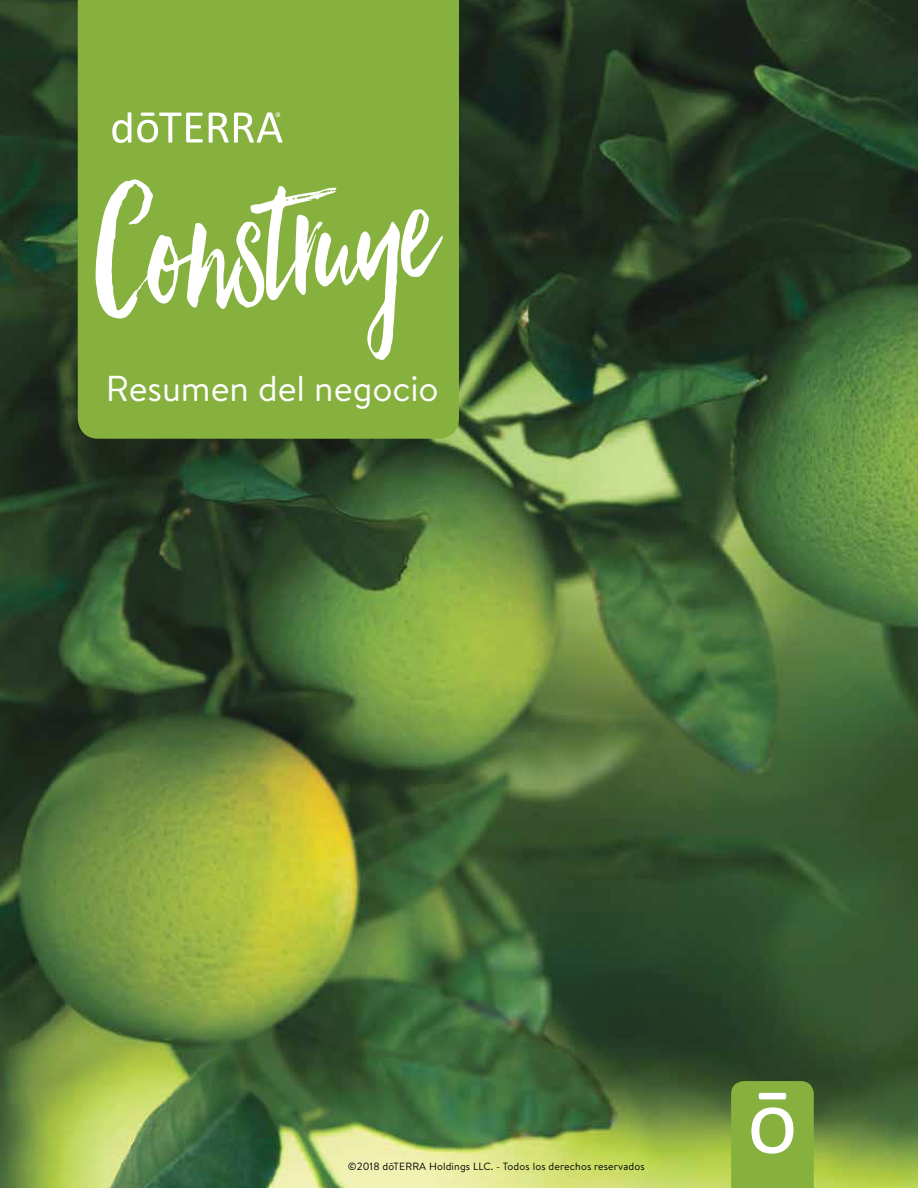
<style>
.page{position:relative;width:918px;height:1188px;background:#fff}
.page>*{position:absolute;margin:0;border:0;box-sizing:border-box;transform-origin:0 0}
.t1{font:207px "Hello Beautiful";color:#fff;scale:.85 1}
.t2{font:36px "Brandon Text";color:#fff}
.t3{font:10.5px "Brandon Text";letter-spacing:.015em;color:#000101}
</style>
<div class="page">
<img style="left:0;top:0;width:918px;height:1188px">
<svg style="left:731px;top:1081px;width:83px;height:107px;background:#94b955"></svg>
<div style="left:78px;top:0;width:381px;height:439px;background:#87b13f"></div>
<svg style="left:137px;top:113px;width:66px;height:30px"></svg>
<svg style="left:112px;top:112px;width:19px;height:31px"></svg>
<svg style="left:209px;top:112px;width:73px;height:31px"></svg>
<h1 class="t1" style="left:84px;top:142px;width:405px;rotate:-5deg">Construye</h1>
<h2 class="t2" style="left:106px;top:364px;width:334px">Resumen del negocio</h2>
<p class="t3" style="left:348px;top:1160px;width:298px">©2018 dōTERRA Holdings LLC. - Todos los derechos reservados</p>
</div>
